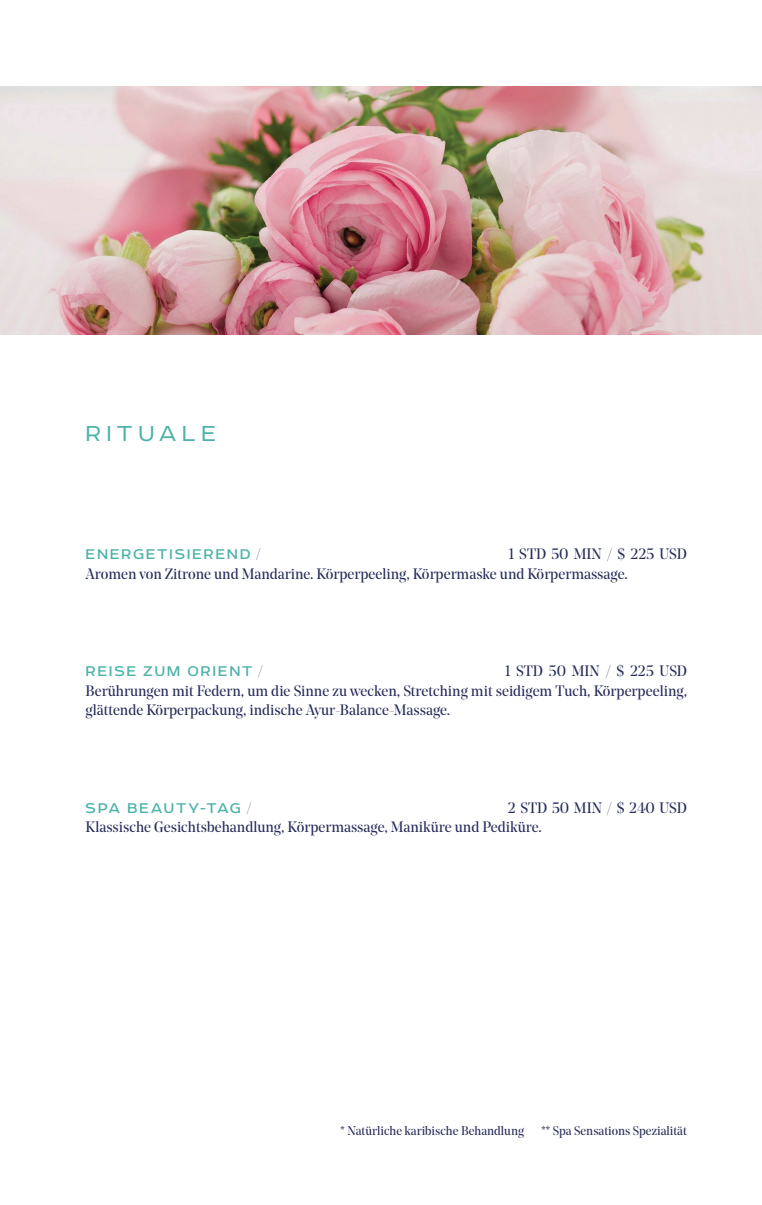
<style>
.page{position:relative;width:762px;height:1205px;background:#fff}
.page>*{position:absolute;margin:0;border:0;box-sizing:border-box;transform-origin:0 0}
.t1{font:300 25px "Echoes Sans";letter-spacing:.21em;color:#4cb3a8}
.t2{font:16.25px "Echoes Sans";letter-spacing:.1em;color:#4cb3a8}
.t3{font:15px/19.5px "Noe Display";color:#262d59}
.t4{font:12.5px "Noe Display";color:#262d59}
.s1{font-family:"Noe Display";font-size:13.75px;color:#262d59}
</style>
<div class="page">
<img style="left:0;top:87px;width:762px;height:248px">
<h1 class="t1" style="left:86px;top:420px;width:132px">RITUALE</h1>
<p class="t3" style="left:86px;top:544px;width:603px;text-indent:423px">1 STD 50 MIN / $ 225 USD<br>Aromen von Zitrone und Mandarine. Körperpeeling, Körpermaske und Körpermassage.</p>
<p class="t2" style="left:86px;top:545px;width:177px">ENERGETISIEREND <span class="s1">/</span></p>
<p class="t3" style="left:86px;top:661px;width:603px;text-align:justify;text-indent:419px">1 STD 50 MIN / $ 225 USD Berührungen mit Federn, um die Sinne zu wecken, Stretching mit seidigem Tuch, Körperpeeling, glättende Körperpackung, indische Ayur-Balance-Massage.</p>
<p class="t2" style="left:86px;top:662px;width:179px">REISE ZUM ORIENT <span class="s1">/</span></p>
<p class="t3" style="left:86px;top:798px;width:603px;text-indent:422px">2 STD 50 MIN / $ 240 USD<br>Klassische Gesichtsbehandlung, Körpermassage, Maniküre und Pediküre.</p>
<p class="t2" style="left:86px;top:799px;width:168px">SPA BEAUTY-TAG <span class="s1">/</span></p>
<p class="t4" style="left:341px;top:1122px;width:185px">* Natürliche karibische Behandlung</p>
<p class="t4" style="left:541px;top:1122px;width:147px">** Spa Sensations Spezialität</p>
</div>
